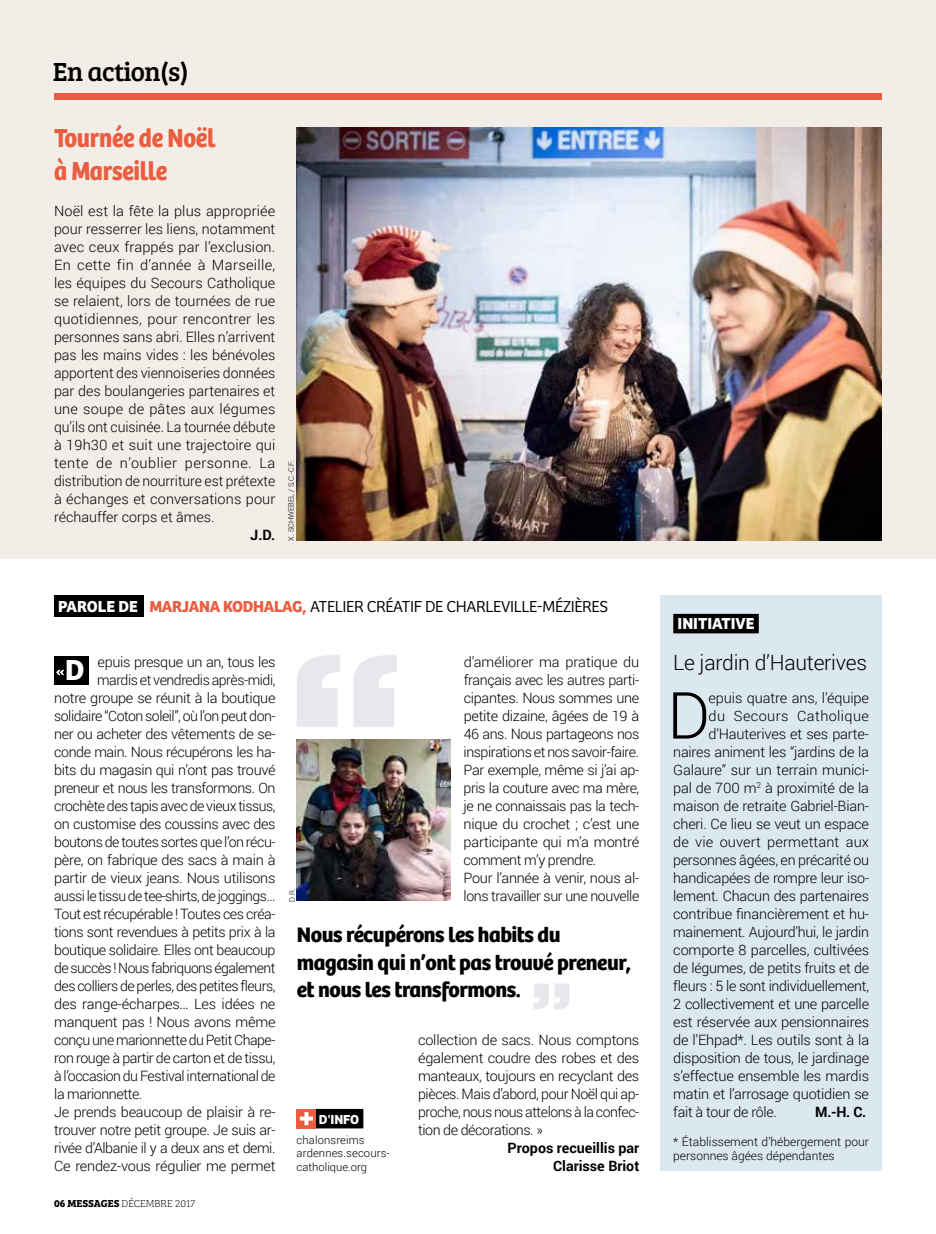
<style>
.page{position:relative;width:936px;height:1234px;background:#fff}
.page>*{position:absolute;margin:0;border:0;box-sizing:border-box;transform-origin:0 0}
.t1{font:300 64.95px "Roboto";color:#000}
.t2{font:700 30px "Bree";color:#fff}
.t3{font:700 27px/33px "Bree";letter-spacing:-.01em;color:#eb5d40;scale:.9 1}
.t4{font:27px "Bree Serif";letter-spacing:-.025em;color:#000}
.t5{font:700 21.75px/27px "Bree";letter-spacing:-.02em;color:#000}
.t6{font:300 21px "Roboto";letter-spacing:-.01em;color:#000}
.t7{font:300 16.5px "Bree";letter-spacing:-.02em;color:#000}
.t8{font:700 16.5px "Bree";color:#fff}
.t9{font:300 14.25px/18px "Roboto";letter-spacing:-.025em;color:#000;text-align:justify}
.t10{font:700 14.25px/18px "Roboto";color:#000;text-align:right}
.t11{font:300 14.25px "Roboto";letter-spacing:-.005em;color:#000}
.t12{font:300 14.25px "Roboto";letter-spacing:.005em;color:#000}
.t13{font:300 14.25px "Roboto";letter-spacing:.025em;color:#000}
.t14{font:700 13.5px "Bree";color:#fff}
.t15{font:300 12px/14.4px "Roboto";color:#000}
.t16{font:300 11.25px/13.5px "Roboto";letter-spacing:.01em;color:#000}
.t17{font:10.5px "Bree Serif Th";color:#000}
.t18{font:300 7.5px "Roboto";color:#000}
.s1{color:#eb5d40}
.s2{font-weight:700;color:#eb5d40}
.s3{font-family:"Bree Serif";font-weight:700}
</style>
<div class="page">
<div style="left:54px;top:595px;width:89px;height:21px;background:#000"></div>
<div style="left:0;top:0;width:935px;height:558px;background:#f2eee7"></div>
<img style="left:296px;top:128px;width:585px;height:412px">
<div style="left:54px;top:655px;width:35px;height:29px;background:#000"></div>
<svg style="left:56px;top:669px;width:8px;height:6px"></svg>
<svg style="left:297px;top:655px;width:99px;height:71px"></svg>
<img style="left:296px;top:739px;width:154px;height:161px">
<svg style="left:533px;top:983px;width:36px;height:26px"></svg>
<div style="left:54px;top:94px;width:827px;height:6px;background:#eb5d40"></div>
<div style="left:660px;top:595px;width:221px;height:575px;background:#dbe8f0"></div>
<div style="left:673px;top:613px;width:85px;height:20px;background:#000"></div>
<div style="left:315px;top:1108px;width:48px;height:20px;background:#000"></div>
<div style="left:296px;top:1108px;width:20px;height:20px;background:#eb5d40"></div>
<svg style="left:300px;top:1112px;width:13px;height:12px"></svg>
<h3 class="t4" style="left:53px;top:52px;width:137px">En action(s)</h3>
<h3 class="t3" style="left:54px;top:122px;width:181px">Tournée de Noël à Marseille</h3>
<p class="t9" style="left:54px;top:201px;width:223px">Noël est la fête la plus appropriée pour resserrer les liens, notamment avec ceux frappés par l’exclusion.<br>En cette fin d’année à Marseille, les équipes du Secours Catholique se relaient, lors de tournées de rue quotidiennes, pour rencontrer les personnes sans abri. Elles n’arrivent pas les mains vides : les bénévoles apportent des viennoiseries données par des boulangeries partenaires et une soupe de pâtes aux légumes qu’ils ont cuisinée. La tournée débute à 19h30 et suit une trajectoire qui tente de n’oublier personne. La distribution de nourriture est prétexte à échanges et conversations pour réchauffer corps et âmes.</p>
<p class="t10" style="left:250px;top:525px;width:27px">J.D.</p>
<p class="t18" style="left:286px;top:540px;width:82px;rotate:-90deg">X. SCHWEBEL / S.C.-C.F.</p>
<p class="t8" style="left:58px;top:596px;width:142px">PAROLE DE <span class="s1">Marjana</span></p>
<p class="t7" style="left:223px;top:596px;width:386px"><span class="s2">Kodhalag,</span> ATELIER CRÉATIF DE CHARLEVILLE-MÉZIÈRES</p>
<h2 class="t2" style="left:65px;top:652px;width:21px">D</h2>
<p class="t9" style="left:98px;top:651px;width:179px">epuis presque un an, tous les</p>
<p class="t9" style="left:97px;top:669px;width:180px">mardis et vendredis après-midi,</p>
<p class="t9" style="left:54px;top:687px;width:223px">notre groupe se réunit à la boutique</p>
<p class="t9" style="left:54px;top:705px;width:223px">solidaire “Coton soleil”, où l’on peut don-</p>
<p class="t9" style="left:54px;top:723px;width:223px">ner ou acheter des vêtements de se-</p>
<p class="t9" style="left:54px;top:741px;width:223px">conde main. Nous récupérons les ha-</p>
<p class="t9" style="left:54px;top:759px;width:223px">bits du magasin qui n’ont pas trouvé</p>
<p class="t9" style="left:54px;top:777px;width:223px">preneur et nous les transformons. On</p>
<p class="t9" style="left:54px;top:795px;width:223px">crochète des tapis avec de vieux tissus,</p>
<p class="t9" style="left:54px;top:813px;width:223px">on customise des coussins avec des</p>
<p class="t9" style="left:54px;top:831px;width:223px">boutons de toutes sortes que l’on récu-</p>
<p class="t9" style="left:54px;top:849px;width:223px">père, on fabrique des sacs à main à</p>
<p class="t9" style="left:54px;top:867px;width:223px">partir de vieux jeans. Nous utilisons</p>
<p class="t9" style="left:54px;top:885px;width:223px">aussi le tissu de tee-shirts, de joggings…</p>
<p class="t9" style="left:54px;top:903px;width:223px">Tout est récupérable ! Toutes ces créa-</p>
<p class="t9" style="left:54px;top:921px;width:223px">tions sont revendues à petits prix à la</p>
<p class="t9" style="left:54px;top:939px;width:223px">boutique solidaire. Elles ont beaucoup</p>
<p class="t9" style="left:54px;top:957px;width:223px">de succès ! Nous fabriquons également</p>
<p class="t9" style="left:54px;top:975px;width:223px">des colliers de perles, des petites fleurs,</p>
<p class="t9" style="left:54px;top:993px;width:223px">des range-écharpes… Les idées ne</p>
<p class="t9" style="left:54px;top:1011px;width:223px">manquent pas ! Nous avons même</p>
<p class="t9" style="left:54px;top:1029px;width:223px">conçu une marionnette du Petit Chape-</p>
<p class="t9" style="left:54px;top:1047px;width:223px">ron rouge à partir de carton et de tissu,</p>
<p class="t9" style="left:54px;top:1065px;width:223px">à l’occasion du Festival international de</p>
<p class="t9" style="left:54px;top:1083px;width:90px">la marionnette.</p>
<p class="t9" style="left:54px;top:1101px;width:223px">Je prends beaucoup de plaisir à re-</p>
<p class="t9" style="left:54px;top:1119px;width:223px">trouver notre petit groupe. Je suis ar-</p>
<p class="t9" style="left:54px;top:1137px;width:223px">rivée d’Albanie il y a deux ans et demi.</p>
<p class="t9" style="left:54px;top:1155px;width:223px">Ce rendez-vous régulier me permet</p>
<p class="t17" style="left:54px;top:1195px;width:142px"><span class="s3">06 MESSAGES</span> DÉCEMBRE 2017</p>
<p class="t18" style="left:287px;top:901px;width:15px;rotate:-90deg">D.R.</p>
<p class="t9" style="left:463px;top:651px;width:177px;text-align:left">d’améliorer ma pratique du français avec les autres parti&shy;cipantes. Nous sommes une petite dizaine, âgées de 19 à<br>46 ans. Nous partageons nos inspirations et nos savoir-faire.<br>Par exemple, même si j’ai ap&shy;pris la couture avec ma mère, je ne connaissais pas la tech&shy;nique du crochet ; c’est une participante qui m’a montré comment m’y prendre.<br>Pour l’année à venir, nous al&shy;lons travailler sur une nouvelle</p>
<h3 class="t5" style="left:297px;top:921px;width:335px">Nous récupérons les habits du magasin qui n’ont pas trouvé preneur, et nous les transformons.</h3>
<p class="t14" style="left:319px;top:1111px;width:42px">D'INFO</p>
<p class="t16" style="left:296px;top:1132px;width:95px">chalonsreims ardennes.secours&shy;catholique.org</p>
<p class="t9" style="left:418px;top:1029px;width:223px">collection de sacs. Nous comptons également coudre des robes et des manteaux, toujours en recyclant des pièces. Mais d’abord, pour Noël qui ap&shy;proche, nous nous attelons à la confec&shy;tion de décorations. »</p>
<p class="t10" style="left:507px;top:1137px;width:133px">Propos recueillis par<br>Clarisse Briot</p>
<p class="t8" style="left:677px;top:613px;width:78px">INITIATIVE</p>
<h3 class="t6" style="left:673px;top:647px;width:195px">Le jardin d’Hauterives</h3>
<h1 class="t1" style="left:667px;top:670px;width:44px">D</h1>
<p class="t9" style="left:708px;top:687px;width:162px">epuis quatre ans, l’équipe</p>
<p class="t13" style="left:708px;top:705px;width:162px">du Secours Catholique</p>
<p class="t9" style="left:708px;top:723px;width:162px">d’Hauterives et ses parte-</p>
<p class="t9" style="left:673px;top:741px;width:197px">naires animent les “jardins de la</p>
<p class="t11" style="left:673px;top:759px;width:197px">Galaure” sur un terrain munici-</p>
<p class="t9" style="left:673px;top:777px;width:197px">pal de 700 m<sup>2</sup> à proximité de la</p>
<p class="t9" style="left:673px;top:795px;width:197px">maison de retraite Gabriel-Bian-</p>
<p class="t9" style="left:673px;top:813px;width:197px">cheri. Ce lieu se veut un espace</p>
<p class="t12" style="left:673px;top:831px;width:197px">de vie ouvert permettant aux</p>
<p class="t9" style="left:673px;top:849px;width:197px">personnes âgées, en précarité ou</p>
<p class="t9" style="left:673px;top:867px;width:197px">handicapées de rompre leur iso-</p>
<p class="t9" style="left:673px;top:885px;width:197px">lement. Chacun des partenaires</p>
<p class="t9" style="left:673px;top:903px;width:197px">contribue financièrement et hu-</p>
<p class="t9" style="left:673px;top:921px;width:197px">mainement. Aujourd’hui, le jardin</p>
<p class="t9" style="left:673px;top:939px;width:197px">comporte 8 parcelles, cultivées</p>
<p class="t9" style="left:673px;top:957px;width:197px">de légumes, de petits fruits et de</p>
<p class="t9" style="left:673px;top:975px;width:197px">fleurs : 5 le sont individuellement,</p>
<p class="t9" style="left:673px;top:993px;width:197px">2 collectivement et une parcelle</p>
<p class="t9" style="left:673px;top:1011px;width:197px">est réservée aux pensionnaires</p>
<p class="t9" style="left:673px;top:1029px;width:197px">de l’Ehpad*. Les outils sont à la</p>
<p class="t9" style="left:673px;top:1047px;width:197px">disposition de tous, le jardinage</p>
<p class="t9" style="left:673px;top:1065px;width:197px">s’effectue ensemble les mardis</p>
<p class="t9" style="left:673px;top:1083px;width:197px">matin et l’arrosage quotidien se</p>
<p class="t9" style="left:673px;top:1101px;width:105px">fait à tour de rôle.</p>
<p class="t10" style="left:815px;top:1101px;width:53px">M.-H. C.</p>
<p class="t15" style="left:673px;top:1133px;width:197px">* Établissement d’hébergement pour personnes âgées dépendantes</p>
</div>
